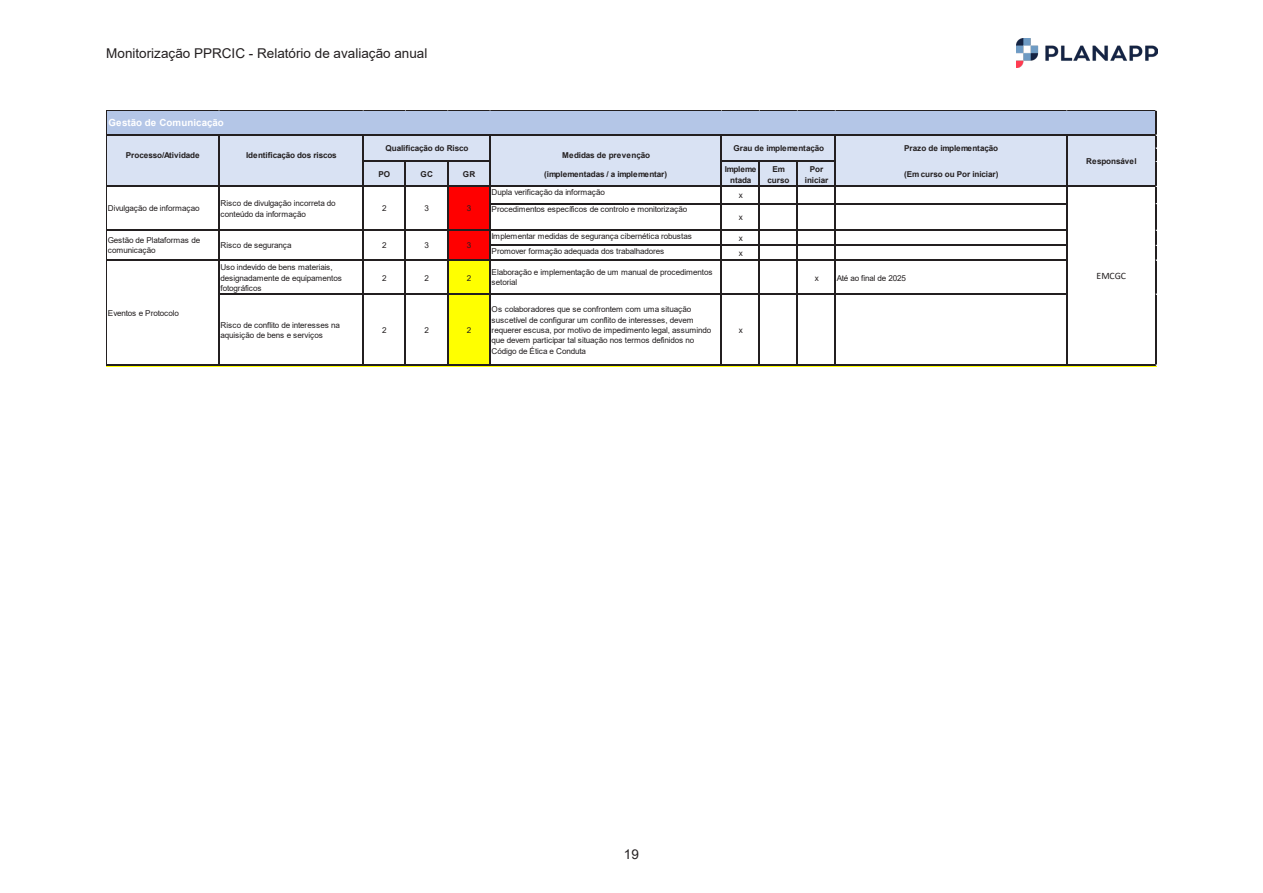
<style>
.page{position:relative;width:1263px;height:893px;background:#fff}
.page>*{position:absolute;margin:0;border:0;box-sizing:border-box;transform-origin:0 0}
.t1{font:13.5px "Arial";color:#231f20}
.t2{font:700 9.75px "Arial";color:#fff}
.t3{font:9.75px "Calibri";letter-spacing:-.005em;color:#231f20}
.t4{font:8.1px/10.4px "Arial";letter-spacing:-.025em;color:#231f20}
.t5{font:700 8.1px/10.8px "Arial";letter-spacing:-.01em;color:#231f20;text-align:center}
</style>
<div class="page">
<img style="left:1016px;top:38px;width:141px;height:30px">
<div style="left:107px;top:111px;width:1049px;height:25px;background:#b4c6e7"></div>
<div style="left:107px;top:135px;width:1049px;height:52px;background:#d9e2f3"></div>
<div style="left:448px;top:186px;width:43px;height:74px;background:#f00"></div>
<div style="left:448px;top:260px;width:43px;height:105px;background:#ff0"></div>
<hr style="left:107px;top:110px;width:1049px;height:1px;background:#231f20">
<hr style="left:107px;top:134px;width:1049px;height:2px;background:#231f20">
<hr style="left:364px;top:161px;width:127px;height:1px;background:#231f20">
<hr style="left:722px;top:161px;width:114px;height:1px;background:#231f20">
<hr style="left:107px;top:186px;width:1049px;height:1px;background:#231f20">
<hr style="left:491px;top:203px;width:576px;height:1px;background:#231f20">
<hr style="left:107px;top:230px;width:960px;height:1px;background:#231f20">
<hr style="left:491px;top:245px;width:576px;height:1px;background:#231f20">
<hr style="left:107px;top:259px;width:960px;height:1px;background:#231f20">
<hr style="left:220px;top:293px;width:847px;height:2px;background:#231f20">
<hr style="left:106px;top:110px;width:1px;height:255px;background:#231f20">
<hr style="left:218px;top:136px;width:2px;height:229px;background:#231f20">
<hr style="left:363px;top:136px;width:1px;height:229px;background:#231f20">
<hr style="left:405px;top:162px;width:1px;height:203px;background:#231f20">
<hr style="left:447px;top:162px;width:1px;height:203px;background:#231f20">
<hr style="left:489px;top:136px;width:2px;height:229px;background:#231f20">
<hr style="left:721px;top:136px;width:1px;height:229px;background:#231f20">
<hr style="left:759px;top:162px;width:1px;height:203px;background:#231f20">
<hr style="left:797px;top:162px;width:1px;height:203px;background:#231f20">
<hr style="left:835px;top:136px;width:1px;height:229px;background:#231f20">
<hr style="left:1066px;top:136px;width:1px;height:229px;background:#231f20">
<hr style="left:107px;top:364px;width:1049px;height:1px;background:#231f20">
<hr style="left:1155px;top:111px;width:1px;height:254px;background:#231f20">
<h1 class="t1" style="left:106px;top:44px;width:323px">Monitorização PPRCIC - Relatório de avaliação anual</h1>
<p class="t2" style="left:108px;top:116px;width:117px">Gestão de Comunicação</p>
<p class="t5" style="left:385px;top:143px;width:85px">Qualificação do Risco</p>
<p class="t5" style="left:733px;top:143px;width:92px">Grau de implementação</p>
<p class="t5" style="left:904px;top:143px;width:95px">Prazo de implementação</p>
<p class="t5" style="left:126px;top:150px;width:75px">Processo/Atividade</p>
<p class="t5" style="left:246px;top:150px;width:92px">Identificação dos riscos</p>
<p class="t5" style="left:562px;top:150px;width:89px">Medidas de prevenção</p>
<p class="t5" style="left:378px;top:169px;width:13px">PO</p>
<p class="t5" style="left:421px;top:169px;width:14px">GC</p>
<p class="t5" style="left:463px;top:169px;width:14px">GR</p>
<p class="t5" style="left:544px;top:169px;width:125px">(implementadas / a implementar)</p>
<p class="t5" style="left:725px;top:164px;width:33px">Impleme ntada</p>
<p class="t5" style="left:767px;top:164px;width:23px">Em curso</p>
<p class="t5" style="left:805px;top:164px;width:25px">Por iniciar</p>
<p class="t5" style="left:904px;top:169px;width:96px">(Em curso ou Por iniciar)</p>
<p class="t4" style="left:492px;top:187px;width:115px">Dupla verificação da informação</p>
<p class="t4" style="left:739px;top:190px;width:6px">x</p>
<p class="t4" style="left:492px;top:204px;width:197px">Procedimentos específicos de controlo e monitorização</p>
<p class="t4" style="left:739px;top:212px;width:6px">x</p>
<p class="t4" style="left:492px;top:231px;width:202px">Implementar medidas de segurança cibernética robustas</p>
<p class="t4" style="left:739px;top:233px;width:6px">x</p>
<p class="t4" style="left:492px;top:246px;width:174px">Promover formação adequada dos trabalhadores</p>
<p class="t4" style="left:739px;top:248px;width:6px">x</p>
<p class="t4" style="left:221px;top:262px;width:123px">Uso indevido de bens materiais, designadamente de equipamentos fotográficos</p>
<p class="t4" style="left:382px;top:272px;width:6px">2</p>
<p class="t4" style="left:424px;top:272px;width:6px">2</p>
<p class="t4" style="left:467px;top:272px;width:6px">2</p>
<p class="t4" style="left:492px;top:267px;width:222px">Elaboração e implementação de um manual de procedimentos setorial</p>
<p class="t4" style="left:815px;top:272px;width:6px">x</p>
<p class="t4" style="left:837px;top:272px;width:70px">Até ao final de 2025</p>
<p class="t4" style="left:221px;top:319px;width:121px">Risco de conflito de interesses na aquisição de bens e serviços</p>
<p class="t4" style="left:382px;top:325px;width:6px">2</p>
<p class="t4" style="left:424px;top:325px;width:6px">2</p>
<p class="t4" style="left:467px;top:325px;width:6px">2</p>
<p class="t4" style="left:108px;top:203px;width:93px">Divulgação de informaçao</p>
<p class="t4" style="left:221px;top:198px;width:117px">Risco de divulgação incorreta do conteúdo da informação</p>
<p class="t4" style="left:382px;top:203px;width:6px">2</p>
<p class="t4" style="left:424px;top:203px;width:6px">3</p>
<p class="t4" style="left:467px;top:203px;width:6px">3</p>
<p class="t4" style="left:108px;top:235px;width:94px">Gestão de Plataformas de comunicação</p>
<p class="t4" style="left:221px;top:240px;width:73px">Risco de segurança</p>
<p class="t4" style="left:382px;top:240px;width:6px">2</p>
<p class="t4" style="left:424px;top:240px;width:6px">3</p>
<p class="t4" style="left:467px;top:240px;width:6px">3</p>
<p class="t4" style="left:492px;top:304px;width:221px">Os colaboradores que se confrontem com uma situação suscetível de configurar um conflito de interesses, devem requerer escusa, por motivo de impedimento legal, assumindo que devem participar tal situação nos termos definidos no Código de Ética e Conduta</p>
<p class="t4" style="left:108px;top:308px;width:73px">Eventos e Protocolo</p>
<p class="t4" style="left:739px;top:325px;width:6px">x</p>
<p class="t5" style="left:1086px;top:155px;width:52px">Responsável</p>
<p class="t3" style="left:1096px;top:269px;width:31px">EMCGC</p>
<h1 class="t1" style="left:624px;top:845px;width:17px">19</h1>
</div>
